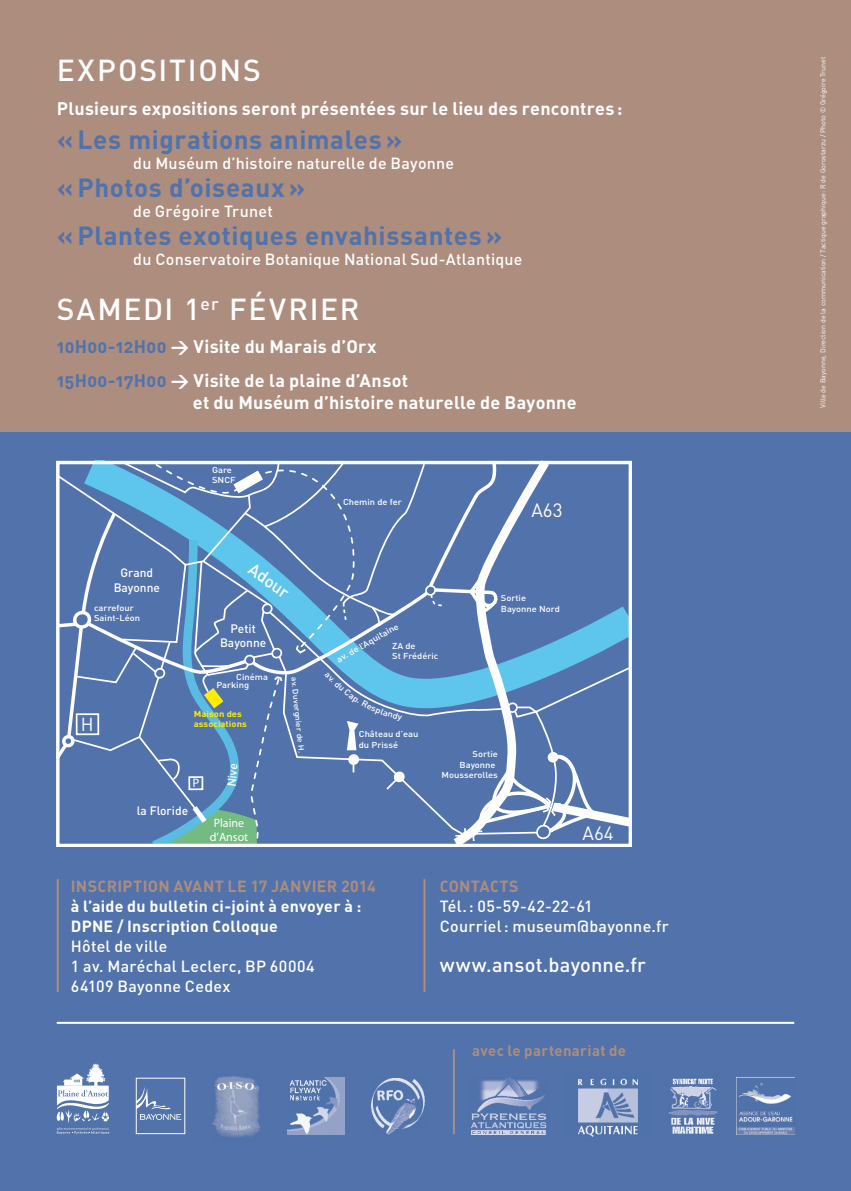
<style>
.page{position:relative;width:851px;height:1191px;background:#fff}
.page>*{position:absolute;margin:0;border:0;box-sizing:border-box;transform-origin:0 0}
.titres-dos{font:500 30px "DIN";letter-spacing:.06em;color:#fff}
.gros_titre{font:700 26px "DIN";letter-spacing:.02em;color:#5172aa}
.horaire-titre{font:500 20px "DIN";letter-spacing:.015em;color:#fff}
.t1{font:19px "DIN";color:#fff}
.t2{font:18.6px "DIN";color:#fff}
.horaire-titre-2{font:18px "DIN Bold Alternate";letter-spacing:.015em;color:#fff}
.t3{font:500 17.2px "DIN";color:#fff}
.horaire-titre-3{font:500 16px "DIN";letter-spacing:.025em;color:#fff}
.intervenant{font:500 16px "DIN";letter-spacing:.015em;color:#fff}
.horaire-titre-4{font:700 16px/20px "DIN";letter-spacing:.02em;color:#fff}
.horaire-titre-5{font:700 16px "DIN";letter-spacing:.015em;color:#ad8d7e}
.textePETIT{font:700 15px "DIN";letter-spacing:.03em;color:#ad8d7e}
.t4{font:500 12.2px/14.6px "DIN";color:#fff;text-align:center}
.t5{font:12.2px/14.6px "Myriad";color:#fff;text-align:center}
.t6{font:500 12px "DIN";color:#fff}
.t7{font:11.2px "Diagonal UI";color:#fff}
.t8{font:500 8.6px/10.2px "DIN";color:#fff;scale:1.09 1}
.t9{font:700 8.6px/10.4px "DIN";color:#ffed00;scale:1.09 1}
.t10{font:500 7.8px "DIN";color:#fff;scale:1.09 1}
.t11{font:7px "DIN";color:#fff}
.s1{color:#5172aa}
.s2{color:#ad8d7e}
</style>
<div class="page">
<div style="left:0;top:0;width:850px;height:1191px;background:#5172aa"></div>
<div style="left:0;top:0;width:850px;height:431px;background:#ad8d7e"></div>
<svg style="left:57px;top:1063px;width:52px;height:71px"></svg>
<div style="left:136px;top:1078px;width:49px;height:55px;border:1px solid #fff"></div>
<svg style="left:136px;top:1085px;width:45px;height:35px"></svg>
<img style="left:288px;top:1077px;width:56px;height:57px">
<img style="left:371px;top:1078px;width:54px;height:56px">
<img style="left:471px;top:1077px;width:76px;height:57px">
<img style="left:578px;top:1078px;width:60px;height:59px">
<img style="left:668px;top:1078px;width:50px;height:56px">
<hr style="left:453px;top:1049px;width:2px;height:85px;background:#ad8d7e">
<hr style="left:57px;top:879px;width:2px;height:113px;background:#ad8d7e">
<hr style="left:423px;top:879px;width:2px;height:113px;background:#ad8d7e">
<hr style="left:57px;top:1021px;width:737px;height:2px;background:#fff">
<img style="left:736px;top:1077px;width:58px;height:57px">
<img style="left:212px;top:1076px;width:49px;height:61px">
<svg style="left:57px;top:461px;width:574px;height:386px"></svg>
<p class="titres-dos" style="left:57px;top:51px;width:60px">Expos</p>
<p class="titres-dos" style="left:159px;top:51px;width:101px">itions</p>
<p class="horaire-titre-2" style="left:57px;top:97px;width:567px">Plusieurs expositions seront présentées sur le lieu des rencontres :</p>
<p class="gros_titre" style="left:57px;top:122px;width:347px">« Les migrations animales »</p>
<p class="intervenant" style="left:133px;top:152px;width:322px">du M uséum d’histoire naturelle de Bayonne</p>
<p class="gros_titre" style="left:57px;top:170px;width:250px">« Photos d’oiseaux »</p>
<p class="intervenant" style="left:133px;top:200px;width:141px">de Grégoire Trunet</p>
<p class="gros_titre" style="left:57px;top:218px;width:447px">« Plantes exotiques envahissantes »</p>
<p class="intervenant" style="left:133px;top:248px;width:390px">du Conservatoire Botanique National Sud-Atlantique</p>
<p class="titres-dos" style="left:57px;top:290px;width:298px">Samedi 1<sup>er</sup> février</p>
<p class="horaire-titre-2" style="left:57px;top:335px;width:321px"><span class="s1">10h00-12h00</span> &gt; Visite du Marais d’Orx</p>
<p class="horaire-titre-2" style="left:57px;top:368px;width:353px"><span class="s1">15h00-17h00</span> &gt; Visite de la plaine d’Ansot</p>
<p class="horaire-titre-2" style="left:193px;top:390px;width:385px">et du Muséum d’histoire naturelle de Bayonne</p>
<p class="t4" style="left:114px;top:565px;width:48px">Grand<br>Bayonne</p>
<p class="t8" style="left:94px;top:602px;width:44px">carrefour<br>Saint-Léon</p>
<p class="t2" style="left:81px;top:712px;width:14px">H</p>
<p class="t8" style="left:212px;top:464px;width:23px">Gare<br>SNCF</p>
<p class="t3" style="left:257px;top:558px;width:48px;rotate:37deg">Adour</p>
<p class="t4" style="left:220px;top:620px;width:48px">Petit<br>Bayonne</p>
<p class="t8" style="left:236px;top:671px;width:31px">Cinéma</p>
<p class="t8" style="left:216px;top:679px;width:32px">Parking</p>
<p class="t9" style="left:194px;top:708px;width:50px">Maison des associations</p>
<p class="t7" style="left:192px;top:777px;width:8px">P</p>
<p class="t6" style="left:224px;top:786px;width:25px;rotate:-85deg">Nive</p>
<p class="t10" style="left:299px;top:676px;width:71px;rotate:84deg">av. Duvergnier de H.</p>
<p class="t4" style="left:137px;top:803px;width:53px">la Floride</p>
<p class="t8" style="left:343px;top:496px;width:55px">Chemin de fer</p>
<p class="t8" style="left:334px;top:655px;width:65px;rotate:-30deg">av. de l’Aquitaine</p>
<p class="t8" style="left:392px;top:640px;width:44px">ZA de<br>St Frédéric</p>
<p class="t8" style="left:359px;top:729px;width:56px">Château d’eau du Prissé</p>
<p class="t1" style="left:531px;top:498px;width:33px">A63</p>
<p class="t8" style="left:501px;top:593px;width:56px">Sortie<br>Bayonne Nord</p>
<p class="t8" style="left:441px;top:749px;width:53px;text-align:right">Sortie<br>Bayonne<br>Mousserolles</p>
<p class="t5" style="left:210px;top:816px;width:40px">Plaine d’Ansot</p>
<p class="t1" style="left:582px;top:821px;width:33px">A64</p>
<p class="horaire-titre-5" style="left:439px;top:876px;width:81px">Contacts</p>
<p class="horaire-titre-3" style="left:439px;top:896px;width:154px">Tél.: 05-59-42-22-61</p>
<p class="horaire-titre-3" style="left:439px;top:916px;width:230px">Courriel: museum@bayonne.fr</p>
<p class="horaire-titre" style="left:439px;top:952px;width:208px">www.ansot.bayonne.fr</p>
<p class="horaire-titre-4" style="left:71px;top:876px;width:306px"><span class="s2">I nscription avant le 17 janvier 2014 </span>à l’aide du bulletin ci-joint à envoyer à :</p>
<p class="horaire-titre-4" style="left:71px;top:916px;width:209px">DPNE / I nscription Colloque</p>
<p class="horaire-titre-3" style="left:71px;top:936px;width:98px">H ôtel de ville</p>
<p class="horaire-titre-3" style="left:71px;top:956px;width:245px">1 av. Maréchal Leclerc, BP 60004</p>
<p class="horaire-titre-3" style="left:71px;top:976px;width:161px">64109 Bayonne Cedex</p>
<p class="textePETIT" style="left:472px;top:1040px;width:155px">avec le partenariat de</p>
<p class="t11" style="left:818px;top:407px;width:352px;rotate:-90deg">Ville de Bayonne, Direction de la communication / Tactique graphique: R de Gorostarzu / Photo © Grégoire Trunet</p>
</div>
